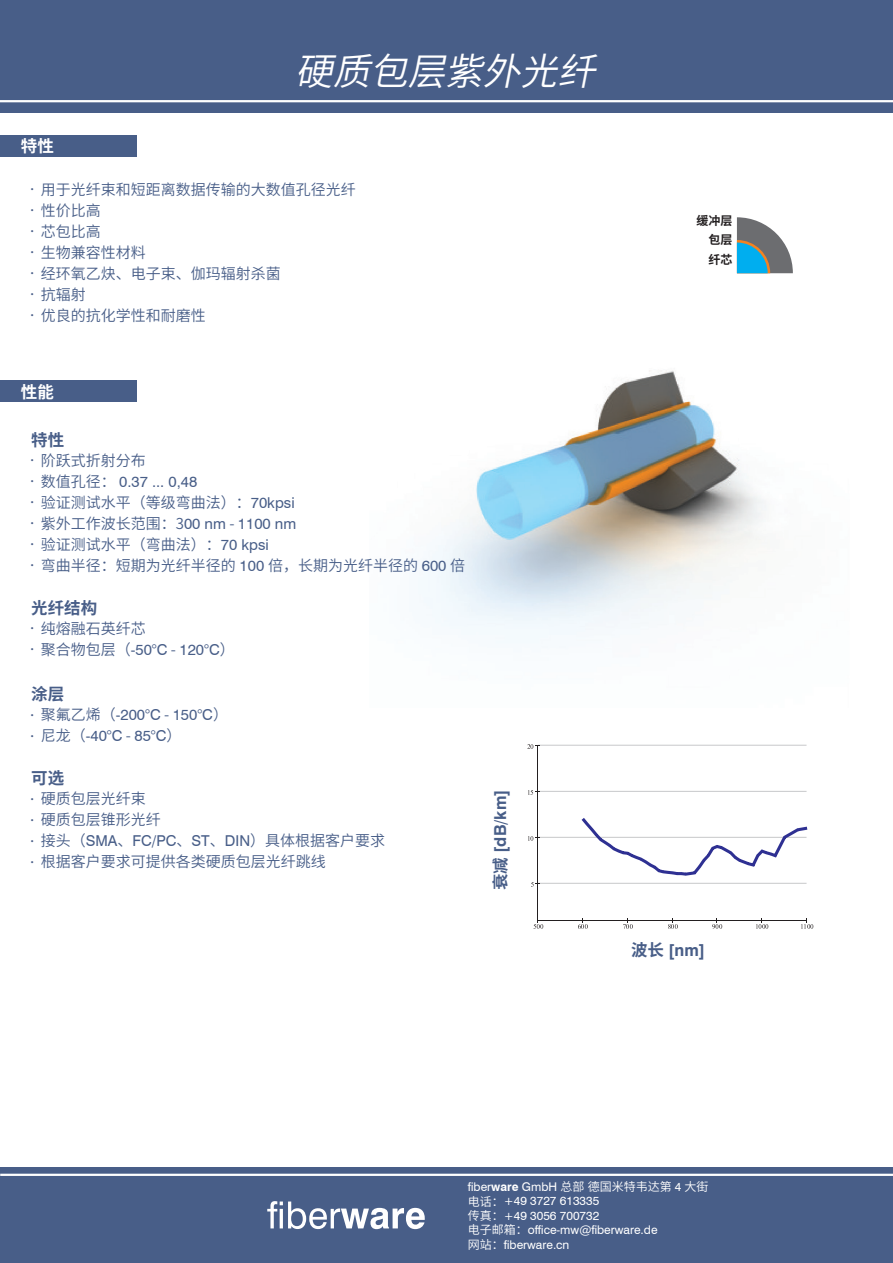
<style>
.page{position:relative;width:893px;height:1263px;background:#fff}
.page>*{position:absolute;margin:0;border:0;box-sizing:border-box;transform-origin:0 0}
.t1{font:italic 37.5px "Source Han Sans CN";color:#fff}
.t2{font:700 16.5px "Swiss 721 BT";color:#485e88}
.t3{font:700 16.5px "Source Han Sans CN";color:#485e88}
.t4{font:700 16.5px "Source Han Sans CN";color:#fff}
.t5{font:15px "Source Han Sans CN";color:#485e88}
.t6{font:15px "Swiss 721 BT";color:#485e88}
.t7{font:12px "Swiss 721 BT";color:#fff}
.t8{font:12px "Source Han Sans CN";color:#fff}
.t9{font:700 12px "Source Han Sans CN";color:#231f20}
.s1{font-family:"Source Han Sans CN"}
.s2{font-family:"Swiss 721 BT"}
.s3{font-family:"Swiss 721 BT";font-weight:700}
</style>
<div class="page">
<img style="left:418px;top:370px;width:349px;height:273px">
<div style="left:0;top:0;width:893px;height:113px;background:#485e88"></div>
<div style="left:0;top:1167px;width:893px;height:96px;background:#485e88"></div>
<hr style="left:0;top:100px;width:893px;height:2px;background:#fff">
<hr style="left:0;top:1174px;width:893px;height:2px;background:#fff">
<div style="left:0;top:381px;width:137px;height:21px;background:#485e88"></div>
<div style="left:0;top:135px;width:137px;height:21px;background:#485e88"></div>
<svg style="left:267px;top:1201px;width:158px;height:28px"></svg>
<svg style="left:737px;top:217px;width:56px;height:56px"></svg>
<hr style="left:538px;top:883px;width:268px;height:1px;background:#c7c8ca">
<hr style="left:538px;top:837px;width:268px;height:1px;background:#c7c8ca">
<hr style="left:538px;top:791px;width:268px;height:1px;background:#c7c8ca">
<hr style="left:538px;top:745px;width:268px;height:1px;background:#c7c8ca">
<hr style="left:538px;top:920px;width:268px;height:1px;background:#231f20">
<hr style="left:537px;top:745px;width:1px;height:175px;background:#231f20">
<svg style="left:534px;top:920px;width:9px;height:9px"></svg>
<svg style="left:578px;top:918px;width:10px;height:11px"></svg>
<svg style="left:623px;top:918px;width:10px;height:11px"></svg>
<svg style="left:668px;top:918px;width:10px;height:11px"></svg>
<svg style="left:712px;top:918px;width:10px;height:11px"></svg>
<svg style="left:756px;top:918px;width:12px;height:11px"></svg>
<svg style="left:801px;top:918px;width:12px;height:11px"></svg>
<svg style="left:531px;top:882px;width:9px;height:5px"></svg>
<svg style="left:528px;top:836px;width:12px;height:5px"></svg>
<svg style="left:528px;top:790px;width:12px;height:5px"></svg>
<svg style="left:527px;top:744px;width:13px;height:5px"></svg>
<svg style="left:582px;top:818px;width:225px;height:58px"></svg>
<p class="t4" style="left:21px;top:137px;width:35px">特性</p>
<p class="t1" style="left:295px;top:51px;width:322px">硬质包层紫外光纤</p>
<p class="t5" style="left:31px;top:181px;width:326px"><sup>●</sup> 用于光纤束和短距离数据传输的大数值孔径光纤</p>
<p class="t5" style="left:31px;top:202px;width:71px"><sup>●</sup> 性价比高</p>
<p class="t5" style="left:31px;top:223px;width:71px"><sup>●</sup> 芯包比高</p>
<p class="t5" style="left:31px;top:244px;width:116px"><sup>●</sup> 生物兼容性材料</p>
<p class="t5" style="left:31px;top:265px;width:251px"><sup>●</sup> 经环氧乙炔、电子束、伽玛辐射杀菌</p>
<p class="t5" style="left:31px;top:286px;width:56px"><sup>●</sup> 抗辐射</p>
<p class="t5" style="left:31px;top:307px;width:176px"><sup>●</sup> 优良的抗化学性和耐磨性</p>
<p class="t4" style="left:21px;top:383px;width:35px">性能</p>
<p class="t3" style="left:31px;top:430px;width:34px">特性</p>
<p class="t5" style="left:31px;top:452px;width:116px"><sup>●</sup> 阶跃式折射分布</p>
<p class="t6" style="left:31px;top:471px;width:168px"><sup>●</sup> <span class="s1">数值孔径：</span> 0.37 ... 0,48</p>
<p class="t5" style="left:31px;top:494px;width:265px"><sup>●</sup> 验证测试水平（等级弯曲法）：<span class="s2">70kpsi</span></p>
<p class="t5" style="left:31px;top:515px;width:267px"><sup>●</sup> 紫外工作波长范围：3<span class="s2">00 nm</span> - <span class="s2">1100 nm</span></p>
<p class="t5" style="left:31px;top:536px;width:239px"><sup>●</sup> 验证测试水平（弯曲法）：<span class="s2">70 kpsi</span></p>
<p class="t5" style="left:31px;top:557px;width:436px"><sup>●</sup> 弯曲半径：短期为光纤半径的 <span class="s2">100</span> 倍，长期为光纤半径的 <span class="s2">600</span> 倍</p>
<p class="t3" style="left:31px;top:598px;width:67px">光纤结构</p>
<p class="t5" style="left:31px;top:620px;width:116px"><sup>●</sup> 纯熔融石英纤芯</p>
<p class="t6" style="left:31px;top:639px;width:205px"><sup>●</sup> <span class="s1">聚合物包层（</span>-50°C <span class="s1">-</span> 120°C<span class="s1">）</span></p>
<p class="t3" style="left:31px;top:685px;width:34px">涂层</p>
<p class="t6" style="left:31px;top:704px;width:198px"><sup>●</sup> <span class="s1">聚氟乙烯（</span>-200°C <span class="s1">-</span> 150°C<span class="s1">）</span></p>
<p class="t6" style="left:31px;top:725px;width:152px"><sup>●</sup> <span class="s1">尼龙（</span>-40°C <span class="s1">-</span> 85°C<span class="s1">）</span></p>
<p class="t3" style="left:31px;top:769px;width:34px">可选</p>
<p class="t5" style="left:31px;top:790px;width:116px"><sup>●</sup> 硬质包层光纤束</p>
<p class="t5" style="left:31px;top:811px;width:131px"><sup>●</sup> 硬质包层锥形光纤</p>
<p class="t5" style="left:31px;top:832px;width:355px"><sup>●</sup> 接头（<span class="s2">SMA</span>、<span class="s2">FC/PC</span>、<span class="s2">ST</span>、<span class="s2">DIN</span>）具体根据客户要求</p>
<p class="t5" style="left:31px;top:853px;width:296px"><sup>●</sup> 根据客户要求可提供各类硬质包层光纤跳线</p>
<p class="t2" style="left:489px;top:890px;width:102px;rotate:-90deg"><span class="s1">衰减</span> [dB/km]</p>
<p class="t9" style="left:696px;top:214px;width:37px">缓冲层</p>
<p class="t9" style="left:708px;top:233px;width:25px">包层</p>
<p class="t9" style="left:708px;top:253px;width:25px">纤芯</p>
<p class="t2" style="left:631px;top:938px;width:76px"><span class="s1">波长</span> [nm]</p>
<p class="t8" style="left:468px;top:1180px;width:242px"><span class="s2">fiber</span><span class="s3">ware</span> <span class="s2">GmbH</span> 总部德国米特韦达第 <span class="s2">4</span> 大街</p>
<p class="t7" style="left:468px;top:1193px;width:133px"><span class="s1">电话：</span>+49 3727 613335</p>
<p class="t7" style="left:468px;top:1207px;width:133px"><span class="s1">传真：</span>+49 3056 700732</p>
<p class="t7" style="left:468px;top:1221px;width:191px"><span class="s1">电子邮箱：</span>office-mw@fiberware.de</p>
<p class="t7" style="left:468px;top:1236px;width:103px"><span class="s1">网站：</span>fiberware.cn</p>
</div>
